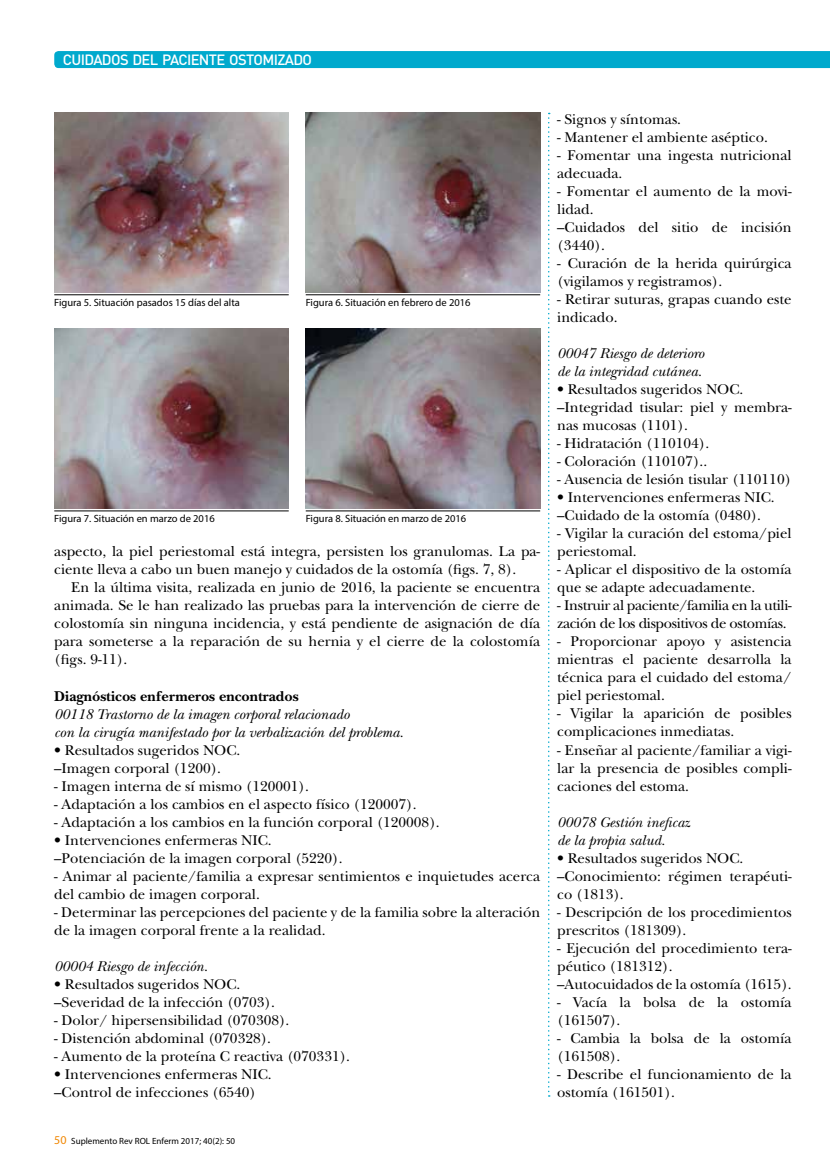
<style>
.page{position:relative;width:830px;height:1170px;background:#fff}
.page>*{position:absolute;margin:0;border:0;box-sizing:border-box;transform-origin:0 0}
.t1{font:14.85px/18px "New Baskerville Std";color:#000}
.t2{font:italic 14.85px/18px "New Baskerville Std";color:#000}
.t3{font:14.85px/18px "New Baskerville Std";letter-spacing:-.025em;color:#000}
.t4{font:700 14.85px "New Baskerville Std";color:#000}
.t5{font:500 14.7px "DIN";letter-spacing:-.045em;color:#fff}
.t6{font:10.5px "Myriad Pro";color:#000}
.t7{font:9px "Myriad Pro";color:#000}
.s1{font-size:12px;color:#f18805}
</style>
<div class="page">
<div style="left:54px;top:51px;width:775px;height:17px;background:#00a9cd"></div>
<svg style="left:548px;top:113px;width:1px;height:983px"></svg>
<img style="left:54px;top:113px;width:234px;height:180px">
<img style="left:54px;top:329px;width:234px;height:180px">
<img style="left:305px;top:113px;width:235px;height:180px">
<img style="left:305px;top:329px;width:235px;height:180px">
<hr style="left:54px;top:294px;width:234px;height:1px;background:#000">
<hr style="left:54px;top:510px;width:234px;height:1px;background:#000">
<hr style="left:305px;top:294px;width:235px;height:1px;background:#000">
<hr style="left:305px;top:510px;width:235px;height:1px;background:#000">
<p class="t5" style="left:63px;top:51px;width:251px">CUIDADOS DEL PACIENTE OSTOMIZADO</p>
<p class="t6" style="left:54px;top:296px;width:187px">Figura 5. Situación pasados 15 días del alta</p>
<p class="t6" style="left:305px;top:296px;width:166px">Figura 6. Situación en febrero de 2016</p>
<p class="t6" style="left:54px;top:512px;width:162px">Figura 7. Situación en marzo de 2016</p>
<p class="t6" style="left:305px;top:512px;width:162px">Figura 8. Situación en marzo de 2016</p>
<p class="t1" style="left:54px;top:542px;width:487px">aspecto, la piel periestomal está integra, persisten los granulomas. La pa&shy;ciente lleva a cabo un buen manejo y cuidados de la ostomía (figs. 7, 8).</p>
<p class="t1" style="left:54px;top:578px;width:487px;text-align:justify;text-indent:17px">En la última visita, realizada en junio de 2016, la paciente se encuentra animada. Se le han realizado las pruebas para la intervención de cierre de colostomía sin ninguna incidencia, y está pendiente de asignación de día para someterse a la reparación de su hernia y el cierre de la colostomía (figs. 9-11).</p>
<p class="t4" style="left:54px;top:687px;width:246px">Diagnósticos enfermeros encontrados</p>
<p class="t2" style="left:54px;top:704px;width:350px">00118 Trastorno de la imagen corporal relacionado<br>con la cirugía manifestado por la verbalización del problema.</p>
<p class="t1" style="left:54px;top:740px;width:187px">• Resultados sugeridos NOC. –Imagen corporal (1200).</p>
<p class="t1" style="left:54px;top:776px;width:256px">- Imagen interna de sí mismo (120001).</p>
<p class="t1" style="left:54px;top:794px;width:363px">- Adaptación a los cambios en el aspecto físico (120007).</p>
<p class="t1" style="left:54px;top:812px;width:387px">- Adaptación a los cambios en la función corporal (120008).</p>
<p class="t1" style="left:54px;top:830px;width:290px">• Intervenciones enfermeras NIC. –Potenciación de la imagen corporal (5220).</p>
<p class="t1" style="left:54px;top:866px;width:487px">- Animar al paciente/familia a expresar sentimientos e inquietudes acerca del cambio de imagen corporal.</p>
<p class="t1" style="left:54px;top:902px;width:487px">- Determinar las percepciones del paciente y de la familia sobre la alteración de la imagen corporal frente a la realidad.</p>
<p class="t2" style="left:54px;top:956px;width:155px">00004 Riesgo de infección.</p>
<p class="t1" style="left:54px;top:974px;width:222px">• Resultados sugeridos NOC. –Severidad de la infección (0703).</p>
<p class="t1" style="left:54px;top:1010px;width:236px">- Dolor/ hipersensibilidad (070308).</p>
<p class="t1" style="left:54px;top:1028px;width:218px">- Distención abdominal (070328).</p>
<p class="t1" style="left:54px;top:1046px;width:297px">- Aumento de la proteína C reactiva (070331).</p>
<p class="t1" style="left:54px;top:1064px;width:219px">• Intervenciones enfermeras NIC. –Control de infecciones (6540)</p>
<p class="t7" style="left:54px;top:1135px;width:182px"><span class="s1">50</span> Suplemento Rev ROL Enferm 2017; 40(2): 50</p>
<p class="t1" style="left:557px;top:110px;width:125px">- Signos y síntomas.</p>
<p class="t1" style="left:557px;top:128px;width:212px">- Mantener el ambiente aséptico.</p>
<p class="t1" style="left:557px;top:146px;width:236px">- Fomentar una ingesta nutricional adecuada.</p>
<p class="t1" style="left:557px;top:182px;width:236px">- Fomentar el aumento de la movi&shy;lidad.<br>–Cuidados del sitio de incisión (3440).</p>
<p class="t1" style="left:557px;top:254px;width:236px">- Curación de la herida quirúrgica (vigilamos y registramos).</p>
<p class="t1" style="left:557px;top:290px;width:236px">- Retirar suturas, grapas cuando este indicado.</p>
<p class="t2" style="left:557px;top:344px;width:148px">00047 Riesgo de deterioro de la integridad cutánea.</p>
<p class="t1" style="left:557px;top:380px;width:236px">• Resultados sugeridos NOC. –Integridad tisular: piel y membra&shy;nas mucosas (1101).</p>
<p class="t1" style="left:557px;top:434px;width:153px">- Hidratación (110104).</p>
<p class="t1" style="left:557px;top:452px;width:151px">- Coloración (110107)..</p>
<p class="t1" style="left:557px;top:470px;width:235px">- Ausencia de lesión tisular (110110)</p>
<p class="t1" style="left:557px;top:488px;width:219px">• Intervenciones enfermeras NIC. –Cuidado de la ostomía (0480).</p>
<p class="t1" style="left:557px;top:524px;width:236px">- Vigilar la curación del estoma/piel periestomal.</p>
<p class="t1" style="left:557px;top:560px;width:236px">- Aplicar el dispositivo de la ostomía que se adapte adecuadamente.</p>
<p class="t3" style="left:557px;top:596px;width:236px">- Instruir al paciente/familia en la utili&shy;zación de los dispositivos de ostomías.</p>
<p class="t1" style="left:557px;top:632px;width:236px;text-align:justify">- Proporcionar apoyo y asistencia mientras el paciente desarrolla la técnica para el cuidado del estoma/ piel periestomal.</p>
<p class="t1" style="left:557px;top:704px;width:236px">- Vigilar la aparición de posibles complicaciones inmediatas.</p>
<p class="t1" style="left:557px;top:740px;width:236px;text-align:justify">- Enseñar al paciente/familiar a vigi&shy;lar la presencia de posibles compli&shy;caciones del estoma.</p>
<p class="t2" style="left:557px;top:812px;width:134px">00078 Gestión ineficaz de la propia salud.</p>
<p class="t1" style="left:557px;top:848px;width:236px">• Resultados sugeridos NOC. –Conocimiento: régimen terapéuti&shy;co (1813).</p>
<p class="t1" style="left:557px;top:902px;width:236px">- Descripción de los procedimientos prescritos (181309).</p>
<p class="t1" style="left:557px;top:938px;width:236px">- Ejecución del procedimiento tera&shy;péutico (181312).<br>–Autocuidados de la ostomía (1615).</p>
<p class="t1" style="left:557px;top:992px;width:236px">- Vacía la bolsa de la ostomía (161507).</p>
<p class="t1" style="left:557px;top:1028px;width:236px">- Cambia la bolsa de la ostomía (161508).</p>
<p class="t1" style="left:557px;top:1064px;width:236px">- Describe el funcionamiento de la ostomía (161501).</p>
</div>
